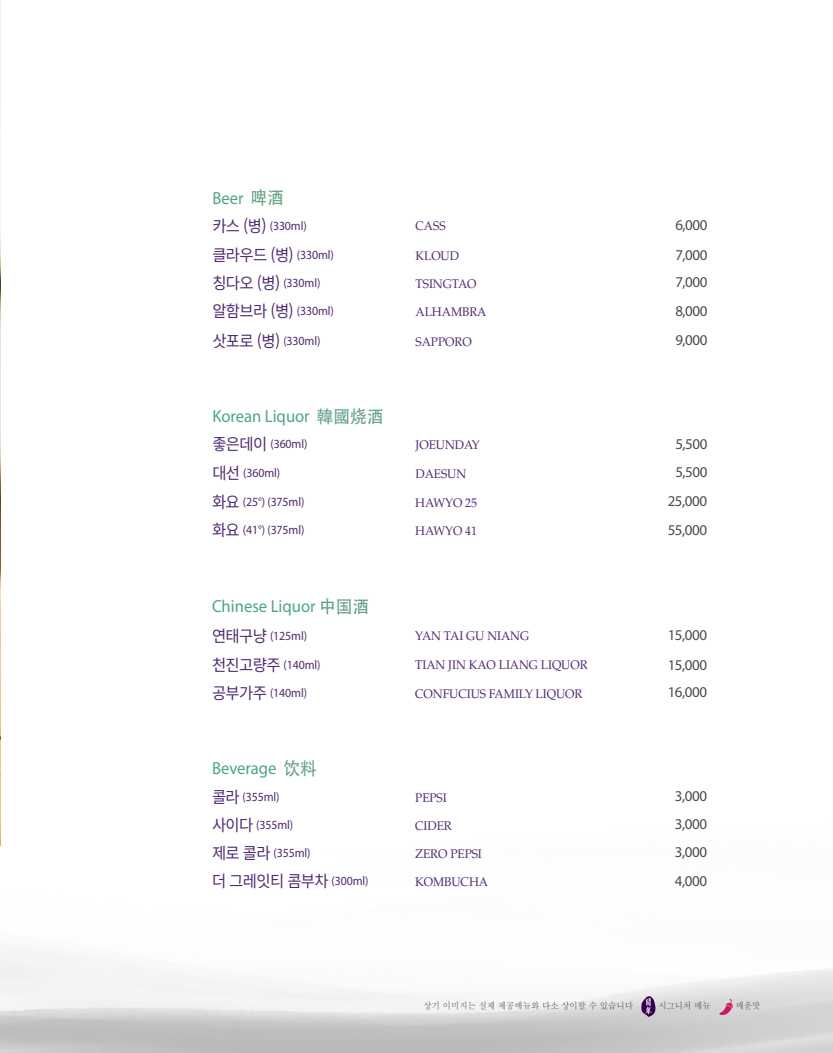
<style>
.page{position:relative;width:833px;height:1053px;background:#fff}
.page>*{position:absolute;margin:0;border:0;box-sizing:border-box;transform-origin:0 0}
.t1{font:17.5px "Myriad Pro";color:#4da38e;scale:.95 1}
.t2{font:16.25px "Noto Sans CJ Kkr";letter-spacing:-.04em;color:#502a70;scale:.95 1}
.t3{font:15px "Myriad Pro";letter-spacing:-.03em;color:#4d4b4d}
.t4{font:12.5px "Myriad Pro";letter-spacing:-.01em;color:#502a70;scale:.95 1}
.t5{font:12.5px "Palatino";letter-spacing:-.005em;color:#502a70;scale:.95 1}
.t6{font:500 8.75px "Adobe Myungjo Std";letter-spacing:-.005em;color:#4d4b4d;scale:.95 1}
.s1{font-family:"Adobe Heiti Std";color:#64a184}
.s2{font-family:"Noto Sans CJ Kkr";font-size:16.25px}
.s3{font-family:"Myriad Pro";font-size:12.5px}
</style>
<div class="page">
<img style="left:0;top:845px;width:833px;height:207px">
<svg style="left:641px;top:994px;width:15px;height:22px"></svg>
<svg style="left:717px;top:998px;width:16px;height:17px"></svg>
<img style="left:0;top:0;width:1px;height:845px">
<h1 class="t1" style="left:212px;top:187px;width:77px">Beer <span class="s1">啤酒</span></h1>
<p class="t4" style="left:212px;top:218px;width:101px"><span class="s2">카스 (병)</span> (330ml)</p>
<p class="t5" style="left:415px;top:219px;width:33px">CASS</p>
<p class="t3" style="left:675px;top:215px;width:34px">6,000</p>
<h2 class="t2" style="left:212px;top:246px;width:129px">클라우드 (병) <span class="s3">(330ml)</span></h2>
<p class="t5" style="left:415px;top:248px;width:47px">KLOUD</p>
<p class="t3" style="left:675px;top:246px;width:34px">7,000</p>
<p class="t4" style="left:212px;top:275px;width:115px"><span class="s2">칭다오 (병)</span> (330ml)</p>
<p class="t5" style="left:415px;top:276px;width:66px">TSINGTAO</p>
<p class="t3" style="left:675px;top:273px;width:34px">7,000</p>
<h2 class="t2" style="left:212px;top:302px;width:129px">알함브라 (병) <span class="s3">(330ml)</span></h2>
<p class="t5" style="left:415px;top:304px;width:76px">ALHAMBRA</p>
<p class="t3" style="left:675px;top:301px;width:34px">8,000</p>
<p class="t4" style="left:212px;top:333px;width:115px"><span class="s2">삿포로 (병)</span> (330ml)</p>
<p class="t5" style="left:415px;top:334px;width:61px">SAPPORO</p>
<p class="t3" style="left:675px;top:330px;width:34px">9,000</p>
<h1 class="t1" style="left:212px;top:405px;width:181px">Korean Liquor <span class="s1">韓國烧酒</span></h1>
<p class="t4" style="left:212px;top:436px;width:102px"><span class="s2">좋은데이</span> (360ml)</p>
<p class="t5" style="left:415px;top:437px;width:69px">JOEUNDAY</p>
<p class="t3" style="left:675px;top:434px;width:34px">5,500</p>
<p class="t4" style="left:212px;top:465px;width:73px"><span class="s2">대선</span> (360ml)</p>
<p class="t5" style="left:415px;top:466px;width:55px">DAESUN</p>
<p class="t3" style="left:675px;top:462px;width:34px">5,500</p>
<p class="t4" style="left:212px;top:494px;width:99px"><span class="s2">화요</span> (25°) (375ml)</p>
<p class="t5" style="left:415px;top:495px;width:67px">HAWYO 25</p>
<p class="t3" style="left:667px;top:492px;width:41px">25,000</p>
<p class="t4" style="left:212px;top:522px;width:99px"><span class="s2">화요</span> (41°) (375ml)</p>
<p class="t5" style="left:415px;top:523px;width:67px">HAWYO 41</p>
<p class="t3" style="left:667px;top:520px;width:41px">55,000</p>
<h1 class="t1" style="left:212px;top:595px;width:167px">Chinese Liquor <span class="s1">中国酒</span></h1>
<p class="t4" style="left:212px;top:627px;width:102px"><span class="s2">연태구냥</span> (125ml)</p>
<p class="t5" style="left:415px;top:628px;width:121px">YAN TAI GU NIANG</p>
<p class="t3" style="left:667px;top:625px;width:41px">15,000</p>
<p class="t4" style="left:212px;top:657px;width:116px"><span class="s2">천진고량주</span> (140ml)</p>
<p class="t5" style="left:415px;top:657px;width:183px">TIAN JIN KAO LIANG LIQUOR</p>
<p class="t3" style="left:667px;top:656px;width:41px">15,000</p>
<p class="t4" style="left:212px;top:685px;width:102px"><span class="s2">공부가주</span> (140ml)</p>
<p class="t5" style="left:415px;top:686px;width:177px">CONFUCIUS FAMILY LIQUOR</p>
<p class="t3" style="left:667px;top:683px;width:41px">16,000</p>
<h1 class="t1" style="left:212px;top:757px;width:112px">Beverage <span class="s1">饮料</span></h1>
<p class="t4" style="left:212px;top:788px;width:73px"><span class="s2">콜라</span> (355ml)</p>
<p class="t5" style="left:415px;top:790px;width:35px">PEPSI</p>
<p class="t3" style="left:675px;top:786px;width:34px">3,000</p>
<p class="t4" style="left:212px;top:816px;width:87px"><span class="s2">사이다</span> (355ml)</p>
<p class="t5" style="left:415px;top:817px;width:40px">CIDER</p>
<p class="t3" style="left:675px;top:814px;width:34px">3,000</p>
<p class="t4" style="left:212px;top:844px;width:105px"><span class="s2">제로 콜라</span> (355ml)</p>
<p class="t5" style="left:415px;top:845px;width:72px">ZERO PEPSI</p>
<p class="t3" style="left:675px;top:842px;width:34px">3,000</p>
<h2 class="t2" style="left:212px;top:872px;width:166px">더 그레잇티 콤부차 <span class="s3">(300ml)</span></h2>
<p class="t5" style="left:415px;top:874px;width:78px">KOMBUCHA</p>
<p class="t3" style="left:675px;top:871px;width:34px">4,000</p>
<p class="t6" style="left:423px;top:1001px;width:222px">상기 이미지는 실제 제공메뉴와 다소 상이할 수 있습니다</p>
<p class="t6" style="left:658px;top:1001px;width:57px">시그니처 메뉴</p>
<p class="t6" style="left:735px;top:1001px;width:28px">매운맛</p>
</div>
